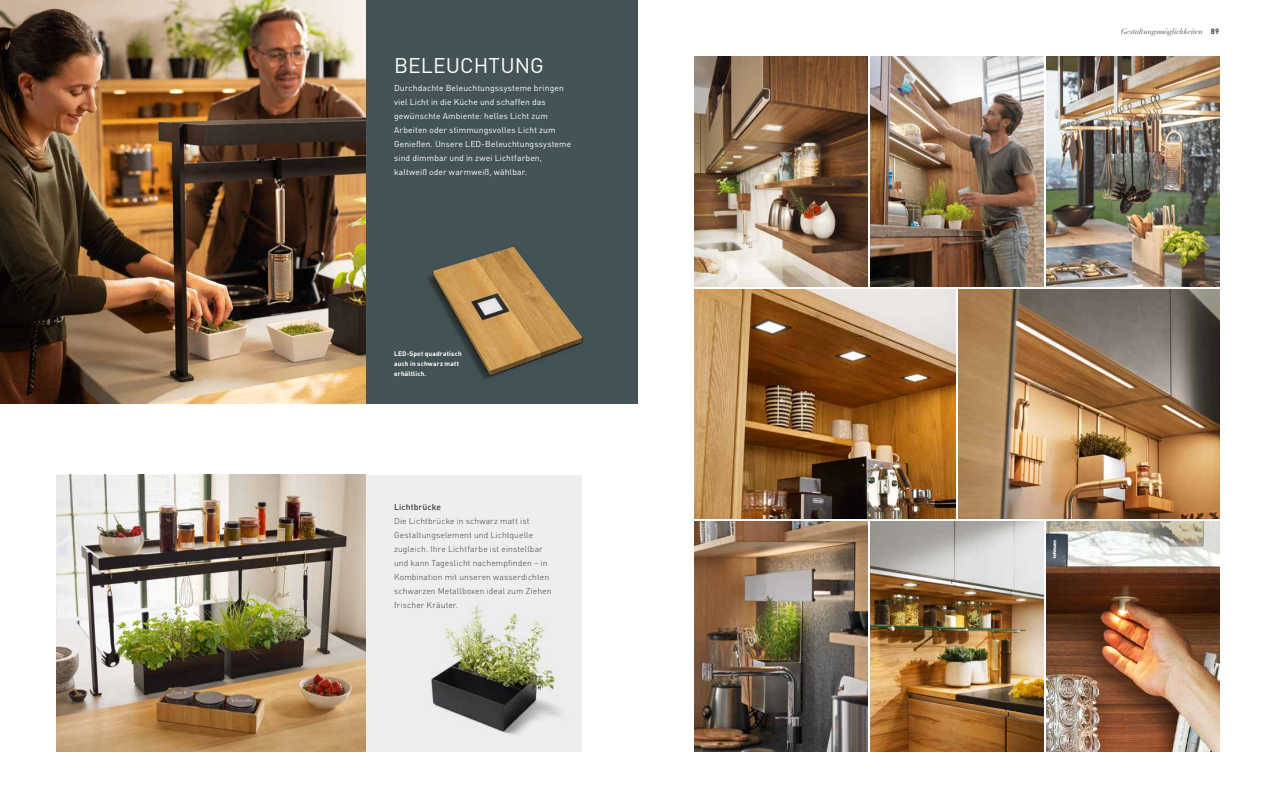
<style>
.page{position:relative;width:1276px;height:808px;background:#fff}
.page>*{position:absolute;margin:0;border:0;box-sizing:border-box;transform-origin:0 0}
.t1{font:21px "Team 7 DIN Pro";color:#fff}
.t2{font:8.5px/14px "Team 7 DIN Pro";letter-spacing:.015em;color:#fff}
.t3{font:300 8.5px/14px "Team 7 DIN Pro";letter-spacing:.015em;color:#3b3b3a}
.t4{font:500 8.5px "Team 7 DIN Pro";letter-spacing:.015em;color:#3b3b3a}
.t5{font:italic 7.5px "Didotfor TEAM Sieben";letter-spacing:.01em;color:#3b3b3a}
.t6{font:700 6.5px/10px "Team 7 DIN Pro";letter-spacing:.025em;color:#fff}
.s1{font-family:"Team 7 DIN Pro";font-weight:700;font-style:normal}
</style>
<div class="page">
<div style="left:363px;top:475px;width:218px;height:276px;background:#eee"></div>
<div style="left:366px;top:0;width:272px;height:404px;background:#445356"></div>
<img style="left:694px;top:522px;width:173px;height:229px">
<img style="left:1046px;top:522px;width:173px;height:229px">
<img style="left:694px;top:57px;width:173px;height:229px">
<img style="left:870px;top:522px;width:173px;height:229px">
<img style="left:958px;top:289px;width:261px;height:230px">
<img style="left:433px;top:247px;width:149px;height:128px">
<img style="left:1106px;top:57px;width:113px;height:229px">
<img style="left:1046px;top:57px;width:60px;height:229px">
<img style="left:870px;top:116px;width:173px;height:170px">
<img style="left:870px;top:57px;width:173px;height:59px">
<img style="left:431px;top:604px;width:129px;height:131px">
<img style="left:455px;top:611px;width:22px;height:30px">
<img style="left:694px;top:289px;width:261px;height:230px">
<img style="left:0;top:0;width:366px;height:404px">
<img style="left:258px;top:475px;width:108px;height:276px">
<img style="left:57px;top:475px;width:201px;height:276px">
<h1 class="t1" style="left:394px;top:52px;width:151px">BELEUCHTUNG</h1>
<p class="t2" style="left:394px;top:81px;width:179px">Durchdachte Beleuchtungssysteme bringen viel Licht in die Küche und schaffen das gewünschte Ambiente: helles Licht zum Arbeiten oder stimmungsvolles Licht zum Genießen. Unsere LED-Beleuchtungssysteme sind dimmbar und in zwei Lichtfarben, kaltweiß oder warmweiß, wählbar.</p>
<p class="t6" style="left:394px;top:348px;width:69px">LED-Spot quadratisch auch in schwarz matt erhältlich.</p>
<p class="t4" style="left:394px;top:501px;width:48px">Lichtbrücke</p>
<p class="t3" style="left:394px;top:514px;width:159px">Die Lichtbrücke in schwarz matt ist Gestaltungselement und Lichtquelle zugleich. Ihre Lichtfarbe ist einstellbar und kann Tageslicht nachempfinden – in Kombination mit unseren wasserdichten schwarzen Metallboxen ideal zum Ziehen frischer Kräuter.</p>
<p class="t5" style="left:1121px;top:27px;width:99px">Gestaltungsmöglichkeiten <span class="s1">89</span></p>
</div>
